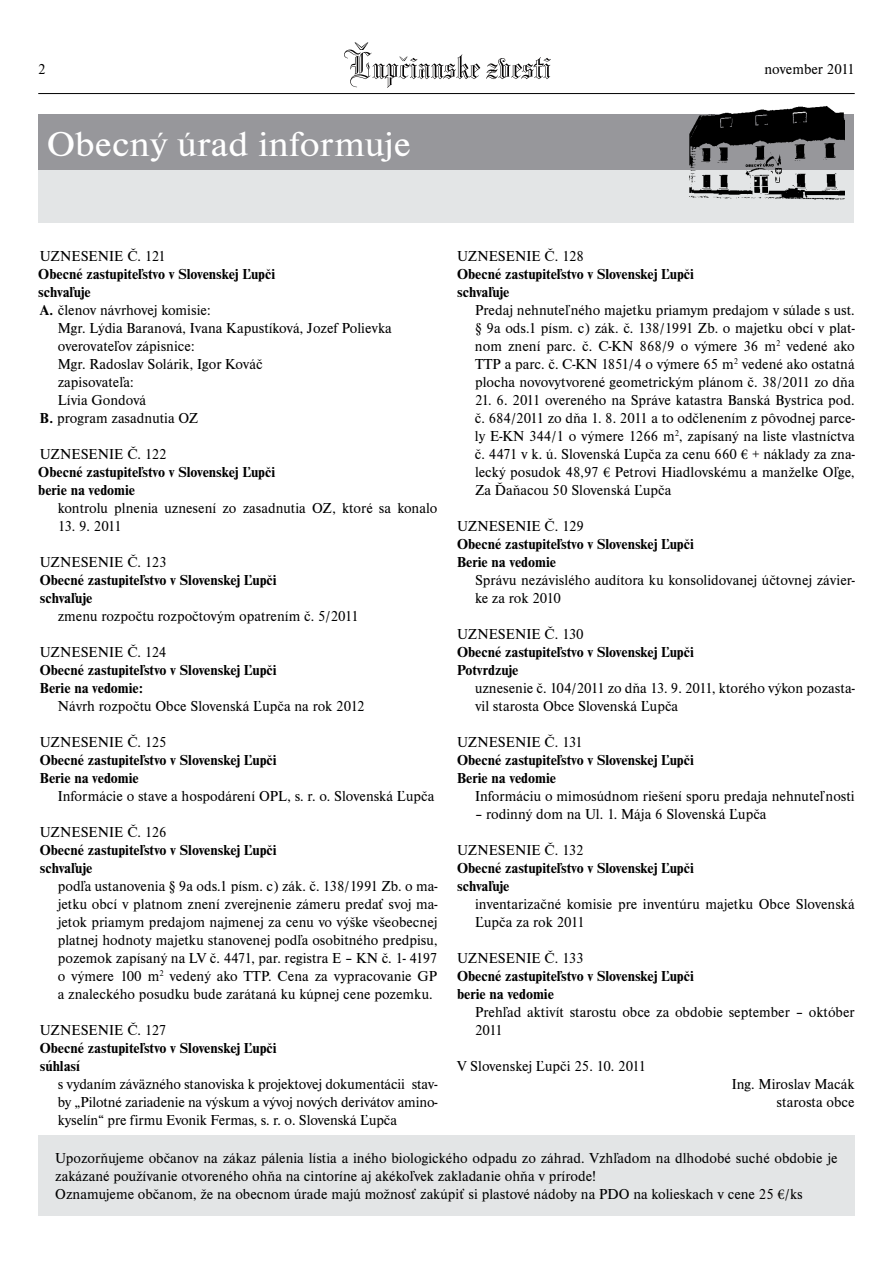
<style>
.page{position:relative;width:893px;height:1263px;background:#fff}
.page>*{position:absolute;margin:0;border:0;box-sizing:border-box;transform-origin:0 0}
.t1{font:36px "Nimbus Rom DEE";color:#fff;scale:1.1 1}
.t2{font:15px/18px "Nimbus Rom DEE";color:#000}
.t3{font:700 15px/18px "Nimbus Rom DEE";color:#000}
.s1{font-weight:400}
.s2{font-weight:700}
.s3{font-family:"Minion Pro"}
</style>
<div class="page">
<hr style="left:38px;top:93px;width:817px;height:1px;background:#000">
<svg style="left:344px;top:43px;width:207px;height:45px"></svg>
<div style="left:38px;top:1135px;width:817px;height:81px;background:#e3e5e6"></div>
<div style="left:38px;top:170px;width:815px;height:53px;background:#e3e5e6"></div>
<div style="left:38px;top:114px;width:815px;height:56px;background:#97979b"></div>
<img style="left:689px;top:106px;width:155px;height:94px">
<h1 class="t1" style="left:47px;top:124px;width:333px">Obecný úrad informuje</h1>
<p class="t2" style="left:764px;top:60px;width:92px">november 2011</p>
<p class="t2" style="left:40px;top:247px;width:22px">Uznesen</p>
<p class="t2" style="left:109px;top:247px;width:58px">ie č. 121</p>
<p class="t3" style="left:38px;top:266px;width:238px">Obecné zastupiteľstvo v Slovenskej Ľupči schvaľuje<br>A. <span class="s1">členov návrhovej komisie:</span></p>
<p class="t2" style="left:58px;top:319px;width:336px">Mgr. Lýdia Baranová, Ivana Kapustíková, Jozef Polievka</p>
<p class="t2" style="left:58px;top:337px;width:138px">overovateľov zápisnice:</p>
<p class="t2" style="left:58px;top:355px;width:206px">Mgr. Radoslav Solárik, Igor Kováč</p>
<p class="t2" style="left:58px;top:373px;width:77px">zapisovateľa:</p>
<p class="t2" style="left:58px;top:391px;width:90px">Lívia Gondová</p>
<p class="t2" style="left:40px;top:409px;width:160px"><span class="s2">B.</span> program zasadnutia OZ</p>
<p class="t2" style="left:40px;top:445px;width:22px">Uznesen</p>
<p class="t2" style="left:109px;top:445px;width:59px">ie č. 122</p>
<p class="t3" style="left:38px;top:464px;width:238px">Obecné zastupiteľstvo v Slovenskej Ľupči berie na vedomie</p>
<p class="t2" style="left:58px;top:499px;width:381px">kontrolu plnenia uznesení zo zasadnutia OZ, ktoré sa konalo</p>
<p class="t2" style="left:58px;top:517px;width:65px">13. 9. 2011</p>
<p class="t2" style="left:40px;top:553px;width:22px">Uznesen</p>
<p class="t2" style="left:109px;top:553px;width:59px">ie č. 123</p>
<p class="t3" style="left:40px;top:572px;width:238px">Obecné zastupiteľstvo v Slovenskej Ľupči schvaľuje</p>
<p class="t2" style="left:58px;top:607px;width:302px">zmenu rozpočtu rozpočtovým opatrením č. 5/2011</p>
<p class="t2" style="left:40px;top:643px;width:22px">Uznesen</p>
<p class="t2" style="left:109px;top:643px;width:59px">ie č. 124</p>
<p class="t3" style="left:40px;top:662px;width:238px">Obecné zastupiteľstvo v Slovenskej Ľupči<br>Berie na vedomie:</p>
<p class="t2" style="left:58px;top:697px;width:308px">Návrh rozpočtu Obce Slovenská Ľupča na rok 2012</p>
<p class="t2" style="left:40px;top:733px;width:22px">Uznesen</p>
<p class="t2" style="left:109px;top:733px;width:59px">ie č. 125</p>
<p class="t3" style="left:40px;top:752px;width:238px">Obecné zastupiteľstvo v Slovenskej Ľupči<br>Berie na vedomie</p>
<p class="t2" style="left:40px;top:787px;width:396px">Informácie o stave a hospodárení OPL, s. r. o. Slovenská Ľupča</p>
<p class="t2" style="left:40px;top:823px;width:22px">Uznesen</p>
<p class="t2" style="left:109px;top:823px;width:59px">ie č. 126</p>
<p class="t3" style="left:40px;top:842px;width:238px">Obecné zastupiteľstvo v Slovenskej Ľupči schvaľuje</p>
<p class="t2" style="left:58px;top:877px;width:381px;text-align:justify">podľa ustanovenia § 9a ods.1 písm. c) zák. č. 138/1991 Zb. o ma&shy;jetku obcí v platnom znení zverejnenie zámeru predať svoj ma&shy;jetok priamym predajom najmenej za cenu vo výške všeobecnej platnej hodnoty majetku stanovenej podľa osobitného predpisu, pozemok zapísaný na LV č. 4471, par. registra E – KN č. 1- 4197 o výmere 100 m<sup>2</sup> vedený ako TTP. Cena za vypracovanie GP a znaleckého posudku bude zarátaná ku kúpnej cene pozemku.</p>
<p class="t2" style="left:40px;top:1021px;width:22px">Uznesen</p>
<p class="t2" style="left:109px;top:1021px;width:59px">ie č. 127</p>
<p class="t3" style="left:40px;top:1040px;width:238px">Obecné zastupiteľstvo v Slovenskej Ľupči súhlasí</p>
<p class="t2" style="left:58px;top:1075px;width:381px;text-align:justify">s vydaním záväzného stanoviska k projektovej dokumentácii stav&shy;by „Pilotné zariadenie na výskum a vývoj nových derivátov amino&shy;kyselín“ pre firmu Evonik Fermas, s. r. o. Slovenská Ľupča</p>
<p class="t2" style="left:457px;top:247px;width:22px">Uznesen</p>
<p class="t2" style="left:526px;top:247px;width:59px">ie č. 128</p>
<p class="t3" style="left:457px;top:266px;width:238px">Obecné zastupiteľstvo v Slovenskej Ľupči schvaľuje</p>
<p class="t2" style="left:475px;top:301px;width:381px;text-align:justify">Predaj nehnuteľného majetku priamym predajom v súlade s ust. § 9a ods.1 písm. c) zák. č. 138/1991 Zb. o majetku obcí v plat&shy;nom znení parc. č. C-KN 868/9 o výmere 36 m<sup>2</sup> vedené ako TTP a parc. č. C-KN 1851/4 o výmere 65 m<sup>2</sup> vedené ako ostatná plocha novovytvorené geometrickým plánom č. 38/2011 zo dňa</p>
<p class="t2" style="left:475px;top:391px;width:381px;text-align:justify">21. 6. 2011 overeného na Správe katastra Banská Bystrica pod. č. 684/2011 zo dňa 1. 8. 2011 a to odčlenením z pôvodnej parce&shy;ly E-KN 344/1 o výmere 1266 m<sup>2</sup>, zapísaný na liste vlastníctva č. 4471 v k. ú. Slovenská Ľupča za cenu 660 <span class="s3">€</span> + náklady za zna&shy;lecký posudok 48,97 <span class="s3">€</span> Petrovi Hiadlovskému a manželke Oľge, Za Ďaňacou 50 Slovenská Ľupča</p>
<p class="t2" style="left:457px;top:517px;width:22px">Uznesen</p>
<p class="t2" style="left:526px;top:517px;width:59px">ie č. 129</p>
<p class="t3" style="left:457px;top:536px;width:238px">Obecné zastupiteľstvo v Slovenskej Ľupči<br>Berie na vedomie</p>
<p class="t2" style="left:475px;top:571px;width:381px">Správu nezávislého audítora ku konsolidovanej účtovnej závier&shy;ke za rok 2010</p>
<p class="t2" style="left:457px;top:625px;width:22px">Uznesen</p>
<p class="t2" style="left:526px;top:625px;width:59px">ie č. 130</p>
<p class="t3" style="left:457px;top:644px;width:238px">Obecné zastupiteľstvo v Slovenskej Ľupči<br>Potvrdzuje</p>
<p class="t2" style="left:475px;top:679px;width:381px">uznesenie č. 104/2011 zo dňa 13. 9. 2011, ktorého výkon pozasta&shy;vil starosta Obce Slovenská Ľupča</p>
<p class="t2" style="left:457px;top:733px;width:22px">Uznesen</p>
<p class="t2" style="left:526px;top:733px;width:58px">ie č. 131</p>
<p class="t3" style="left:457px;top:752px;width:238px">Obecné zastupiteľstvo v Slovenskej Ľupči<br>Berie na vedomie</p>
<p class="t2" style="left:457px;top:787px;width:399px">Informáciu o mimosúdnom riešení sporu predaja nehnuteľnosti</p>
<p class="t2" style="left:475px;top:805px;width:293px">– rodinný dom na Ul. 1. Mája 6 Slovenská Ľupča</p>
<p class="t2" style="left:457px;top:841px;width:22px">Uznesen</p>
<p class="t2" style="left:526px;top:841px;width:59px">ie č. 132</p>
<p class="t3" style="left:457px;top:860px;width:238px">Obecné zastupiteľstvo v Slovenskej Ľupči schvaľuje</p>
<p class="t2" style="left:475px;top:895px;width:381px">inventarizačné komisie pre inventúru majetku Obce Slovenská<br>Ľupča za rok 2011</p>
<p class="t2" style="left:457px;top:949px;width:22px">Uznesen</p>
<p class="t2" style="left:526px;top:949px;width:59px">ie č. 133</p>
<p class="t3" style="left:457px;top:968px;width:238px">Obecné zastupiteľstvo v Slovenskej Ľupči berie na vedomie</p>
<p class="t2" style="left:475px;top:1003px;width:381px">Prehľad aktivít starostu obce za obdobie september – október<br>2011</p>
<p class="t2" style="left:457px;top:1057px;width:191px">V Slovenskej Ľupči 25. 10. 2011</p>
<p class="t2" style="left:732px;top:1075px;width:124px;text-align:right">Ing. Miroslav Macák starosta obce</p>
<p class="t2" style="left:55px;top:1149px;width:784px">Upozorňujeme občanov na zákaz pálenia lístia a iného biologického odpadu zo záhrad. Vzhľadom na dlhodobé suché obdobie je zakázané používanie otvoreného ohňa na cintoríne aj akékoľvek zakladanie ohňa v prírode!<br>Oznamujeme občanom, že na obecnom úrade majú možnosť zakúpiť si plastové nádoby na PDO na kolieskach v cene 25 <span class="s3">€</span>/ks</p>
</div>
